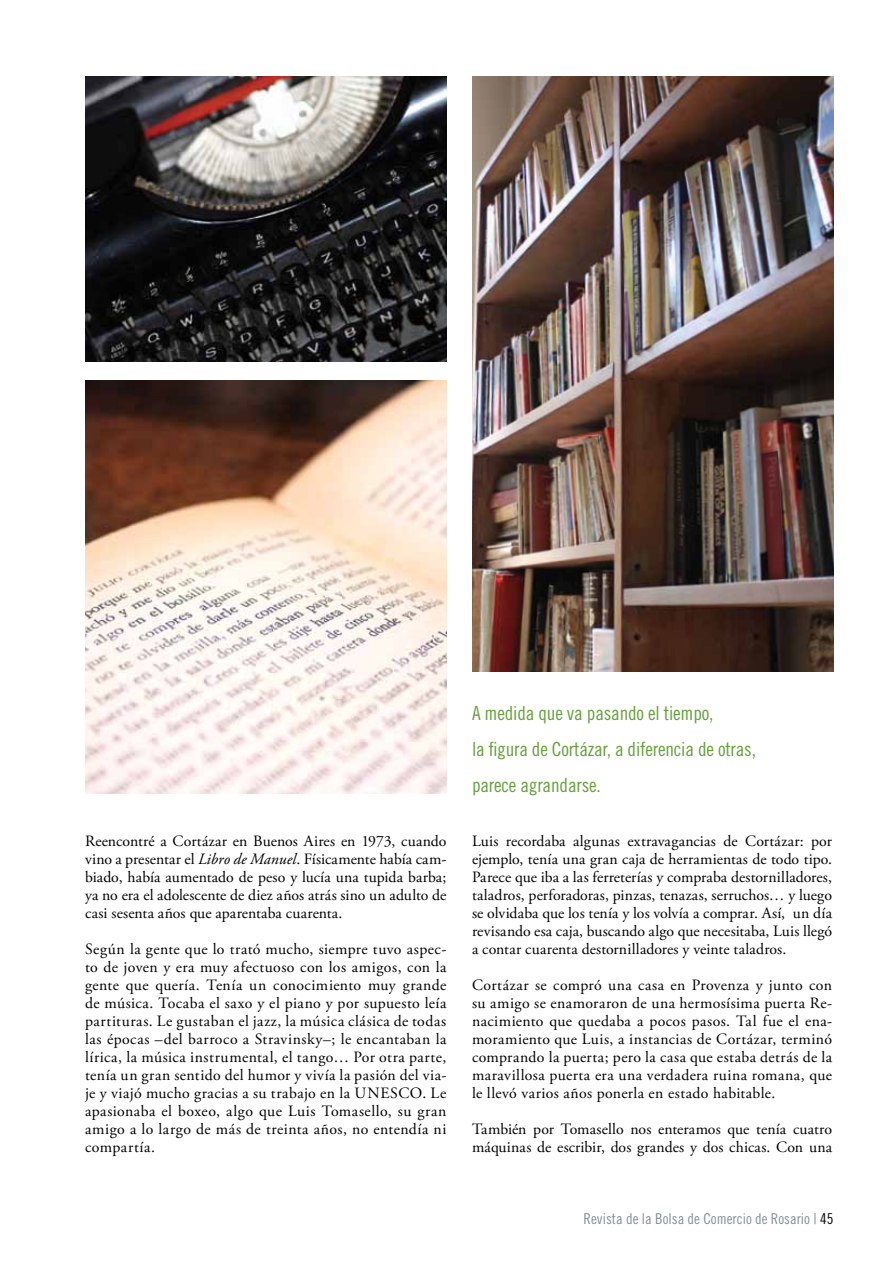
<style>
.page{position:relative;width:893px;height:1263px;background:#fff}
.page>*{position:absolute;margin:0;border:0;box-sizing:border-box;transform-origin:0 0}
.t1{font:19.5px/36px "Trade Gothic Cond Eighteen";letter-spacing:-.01em;color:#66a03d}
.t2{font:15.75px/18px "Adobe Garamond Pro";letter-spacing:.01em;color:#000;text-align:justify}
.t3{font:15px "Trade Gothic Cond Eighteen";color:#839097}
.s1{font-style:italic}
.s2{color:#000}
</style>
<div class="page">
<img style="left:472px;top:77px;width:361px;height:595px">
<img style="left:85px;top:77px;width:361px;height:284px">
<img style="left:85px;top:381px;width:361px;height:412px">
<svg style="left:758px;top:449px;width:30px;height:131px;background:#583231"></svg>
<p class="t2" style="left:85px;top:833px;width:363px">Reencontré a Cortázar en Buenos Aires en 1973, cuando vino a presentar el <span class="s1">Libro de Manuel</span>. Físicamente había cam&shy;biado, había aumentado de peso y lucía una tupida barba; ya no era el adolescente de diez años atrás sino un adulto de casi sesenta años que aparentaba cuarenta.</p>
<p class="t2" style="left:85px;top:941px;width:363px">Según la gente que lo trató mucho, siempre tuvo aspec&shy;to de joven y era muy afectuoso con los amigos, con la gente que quería. Tenía un conocimiento muy grande de música. Tocaba el saxo y el piano y por supuesto leía partituras. Le gustaban el jazz, la música clásica de todas las épocas –del barroco a Stravinsky–; le encantaban la lírica, la música instrumental, el tango… Por otra parte, tenía un gran sentido del humor y vivía la pasión del via&shy;je y viajó mucho gracias a su trabajo en la UNESCO. Le apasionaba el boxeo, algo que Luis Tomasello, su gran amigo a lo largo de más de treinta años, no entendía ni compartía.</p>
<p class="t1" style="left:472px;top:695px;width:285px">A medida que va pasando el tiempo,<br>la figura de Cortázar, a diferencia de otras, parece agrandarse.</p>
<p class="t2" style="left:472px;top:833px;width:362px">Luis recordaba algunas extravagancias de Cortázar: por ejemplo, tenía una gran caja de herramientas de todo tipo.<br>Parece que iba a las ferreterías y compraba destornilladores, taladros, perforadoras, pinzas, tenazas, serruchos… y luego se olvidaba que los tenía y los volvía a comprar. Así, un día revisando esa caja, buscando algo que necesitaba, Luis llegó a contar cuarenta destornilladores y veinte taladros.</p>
<p class="t2" style="left:472px;top:977px;width:362px">Cortázar se compró una casa en Provenza y junto con su amigo se enamoraron de una hermosísima puerta Re&shy;nacimiento que quedaba a pocos pasos. Tal fue el ena&shy;moramiento que Luis, a instancias de Cortázar, terminó comprando la puerta; pero la casa que estaba detrás de la maravillosa puerta era una verdadera ruina romana, que le llevó varios años ponerla en estado habitable.</p>
<p class="t2" style="left:472px;top:1121px;width:362px">También por Tomasello nos enteramos que tenía cuatro máquinas de escribir, dos grandes y dos chicas. Con una</p>
<p class="t3" style="left:583px;top:1210px;width:251px">Revista de la Bolsa de Comercio de Rosario | <span class="s2">45</span></p>
</div>
